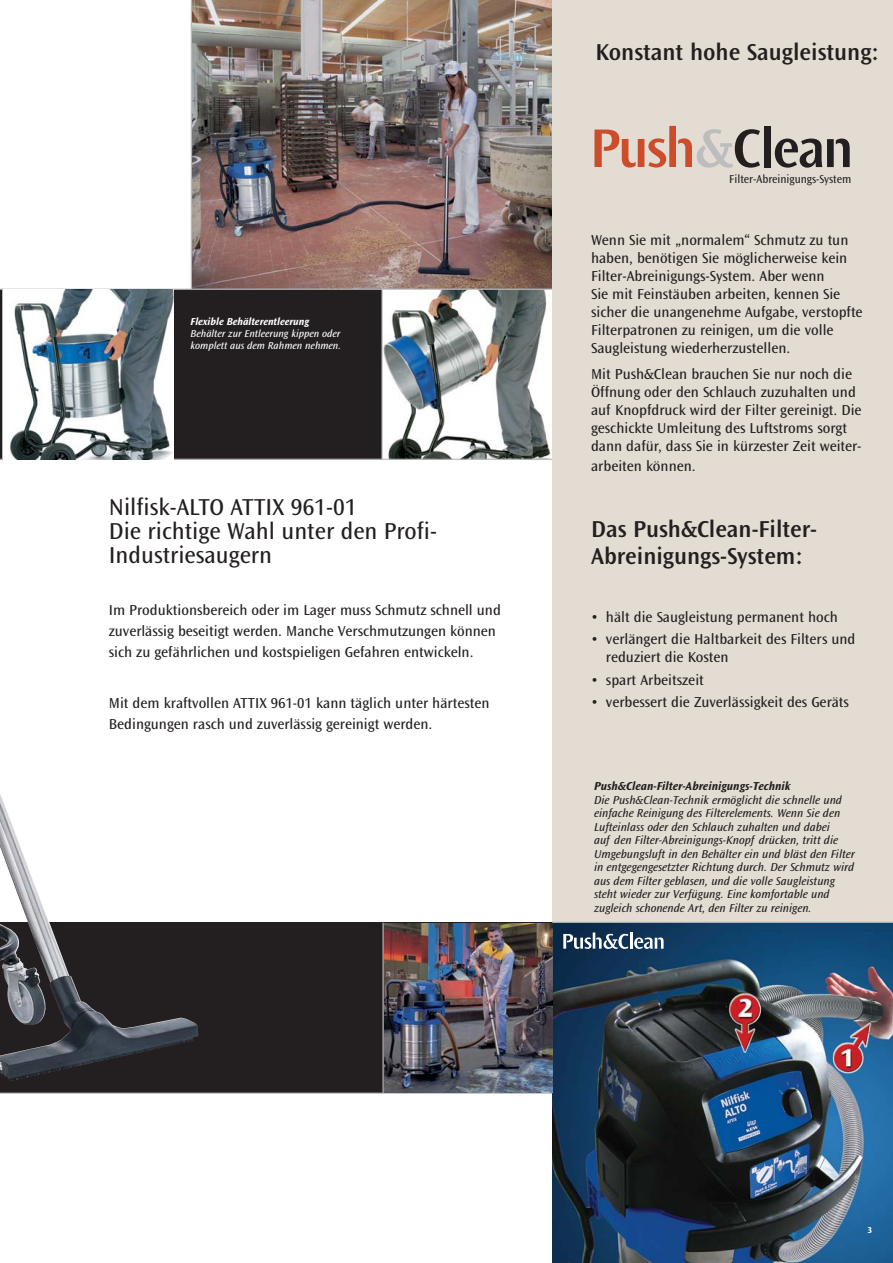
<style>
.page{position:relative;width:893px;height:1263px;background:#fff}
.page>*{position:absolute;margin:0;border:0;box-sizing:border-box;transform-origin:0 0}
.t1{font:24px/24px "Ocean Sans Std";color:#231f20}
.t2{font:600 24px/27px "Ocean Sans Std";color:#231f20}
.t3{font:15px/18px "Ocean Sans Std";color:#231f20}
.t4{font:italic 12px/13.5px "Ocean Sans Std";color:#231f20}
.t5{font:italic 700 12px "Ocean Sans Std";color:#231f20}
.t6{font:12px "Ocean Sans Std";color:#231f20;scale:.95 1}
.t7{font:italic 10.5px/12px "Ocean Sans Std";color:#fff}
.t8{font:italic 700 10.5px "Ocean Sans Std";color:#fff}
.t9{font:700 9px "Ocean Sans Std";color:#fff}
</style>
<div class="page">
<img style="left:192px;top:0;width:360px;height:289px">
<div style="left:0;top:289px;width:553px;height:170px;background:#231f20"></div>
<div style="left:0;top:923px;width:553px;height:170px;background:#231f20"></div>
<hr style="left:0;top:1093px;width:553px;height:1px;background:#bbbdbf">
<img style="left:383px;top:290px;width:169px;height:169px">
<img style="left:0;top:794px;width:198px;height:287px">
<hr style="left:0;top:289px;width:553px;height:1px;background:#bbbdbf">
<hr style="left:0;top:459px;width:553px;height:1px;background:#bbbdbf">
<hr style="left:381px;top:289px;width:2px;height:170px;background:#bbbdbf">
<hr style="left:552px;top:0;width:1px;height:1263px;background:#bbbdbf">
<hr style="left:382px;top:923px;width:2px;height:170px;background:#bbbdbf">
<hr style="left:2px;top:289px;width:1px;height:170px;background:#bbbdbf">
<hr style="left:191px;top:0;width:1px;height:289px;background:#bbbdbf">
<div style="left:553px;top:0;width:340px;height:1263px;background:#e3dcd2"></div>
<div style="left:764px;top:126px;width:7px;height:41px;background:#231f20"></div>
<svg style="left:594px;top:126px;width:166px;height:42px"></svg>
<svg style="left:775px;top:139px;width:75px;height:29px"></svg>
<img style="left:553px;top:923px;width:340px;height:340px">
<svg style="left:563px;top:933px;width:100px;height:16px;background:#697e93"></svg>
<hr style="left:552px;top:922px;width:341px;height:1px;background:#bbbdbf">
<img style="left:384px;top:923px;width:168px;height:169px">
<img style="left:3px;top:289px;width:170px;height:170px">
<p class="t8" style="left:191px;top:316px;width:120px">Flexible Behälterentleerung</p>
<p class="t7" style="left:191px;top:328px;width:152px">Behälter zur Entleerung kippen oder komplett aus dem Rahmen nehmen.</p>
<h1 class="t1" style="left:109px;top:496px;width:330px">Nilfisk-ALTO ATTIX 961-01<br>Die richtige Wahl unter den Profi-<br>Industriesaugern</h1>
<p class="t3" style="left:109px;top:601px;width:394px;line-height:21px">Im Produktionsbereich oder im Lager muss Schmutz schnell und zuverlässig beseitigt werden. Manche Verschmutzungen können sich zu gefährlichen und kostspieligen Gefahren entwickeln.</p>
<p class="t3" style="left:109px;top:693px;width:382px;line-height:21px">Mit dem kraftvollen ATTIX 961-01 kann täglich unter härtesten<br>Bedingungen rasch und zuverlässig gereinigt werden.</p>
<h1 class="t2" style="left:595px;top:39px;width:285px">Konstant hohe Saugleistung:</h1>
<p class="t6" style="left:729px;top:173px;width:130px">Filter-Abreinigungs-System</p>
<p class="t3" style="left:591px;top:231px;width:273px">Wenn Sie mit „normalem“ Schmutz zu tun haben, benötigen Sie möglicherweise kein Filter-Abreinigungs-System. Aber wenn<br>Sie mit Feinstäuben arbeiten, kennen Sie sicher die unangenehme Aufgabe, verstopfte Filterpatronen zu reinigen, um die volle Saugleistung wiederherzustellen.</p>
<p class="t3" style="left:591px;top:366px;width:272px">Mit Push&amp;Clean brauchen Sie nur noch die Öffnung oder den Schlauch zuzuhalten und auf Knopfdruck wird der Filter gereinigt. Die geschickte Umleitung des Luftstroms sorgt dann dafür, dass Sie in kürzester Zeit weiter-</p>
<p class="t3" style="left:591px;top:457px;width:106px">arbeiten können.</p>
<h1 class="t2" style="left:591px;top:517px;width:228px">Das Push&amp;Clean-Filter-<br>Abreinigungs-System:</h1>
<p class="t3" style="left:591px;top:609px;width:248px">• hält die Saugleistung permanent hoch</p>
<p class="t3" style="left:606px;top:631px;width:251px;text-indent:-15px">• verlängert die Haltbarkeit des Filters und reduziert die Kosten</p>
<p class="t3" style="left:591px;top:671px;width:114px">• spart Arbeitszeit</p>
<p class="t3" style="left:591px;top:693px;width:259px">• verbessert die Zuverlässigkeit des Geräts</p>
<p class="t5" style="left:594px;top:780px;width:198px">Push&amp;Clean-Filter-Abreinigungs-Technik</p>
<p class="t4" style="left:594px;top:793px;width:262px">Die Push&amp;Clean-Technik ermöglicht die schnelle und einfache Reinigung des Filterelements. Wenn Sie den Lufteinlass oder den Schlauch zuhalten und dabei<br>auf den Filter-Abreinigungs-Knopf drücken, tritt die Umgebungsluft in den Behälter ein und bläst den Filter in entgegengesetzter Richtung durch. Der Schmutz wird aus dem Filter geblasen, und die volle Saugleistung steht wieder zur Verfügung. Eine komfortable und zugleich schonende Art, den Filter zu reinigen.</p>
<p class="t9" style="left:867px;top:1225px;width:6px">3</p>
</div>
